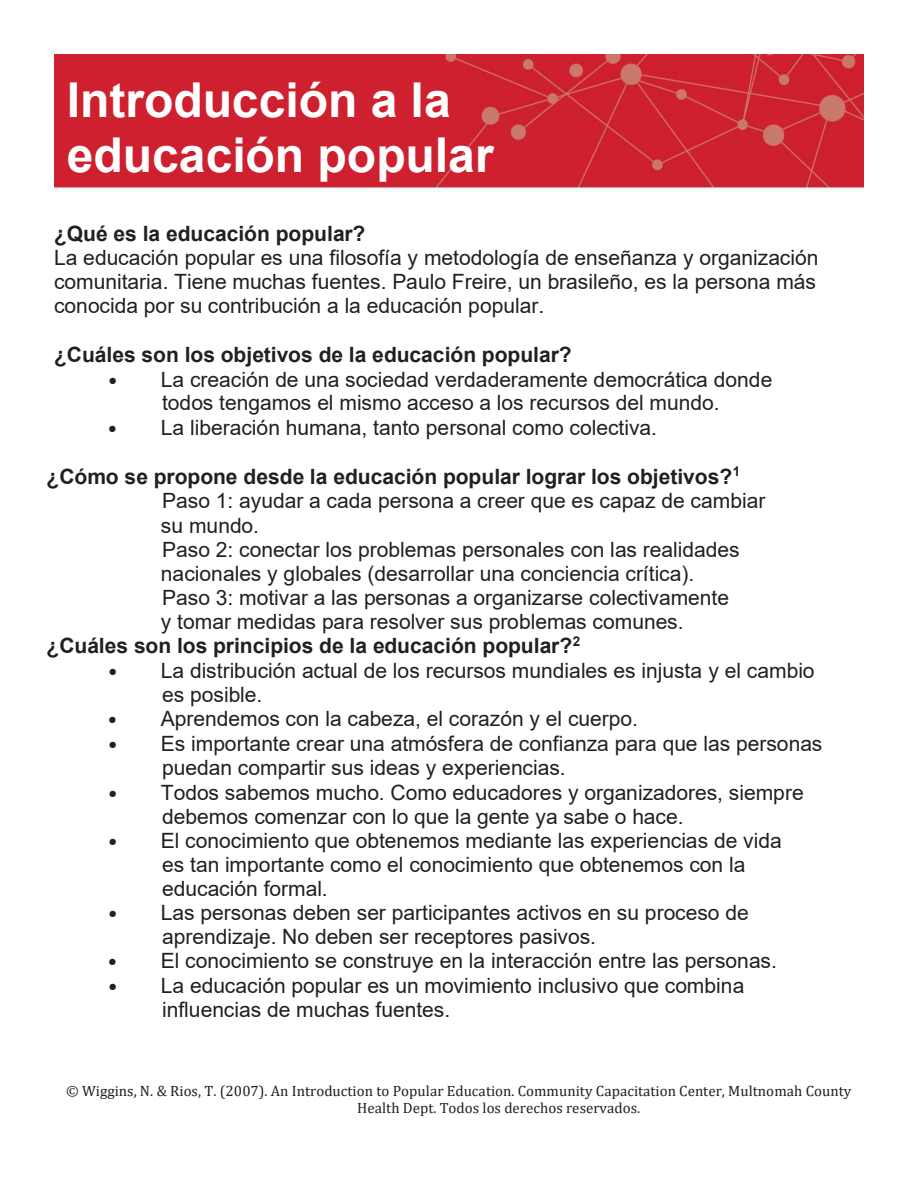
<style>
.page{position:relative;width:918px;height:1188px;background:#fff}
.page>*{position:absolute;margin:0;border:0;box-sizing:border-box;transform-origin:0 0}
.t1{font:700 48.15px "Arial";color:#fff}
.t2{font:700 48px "Arial";color:#fff}
.t3{font:21px/24.2px "Arial";color:#231f20}
.t4{font:700 21px "Arial";color:#231f20}
.t5{font:15px/17.7px "Cambria";color:#231f20}
.s1{font-weight:700}
.s2{font-family:"Cambria"}
</style>
<div class="page">
<img style="left:54px;top:54px;width:810px;height:138px">
<p class="t1" style="left:67px;top:66px;width:385px">Introducción a la</p>
<p class="t2" style="left:67px;top:122px;width:428px">educación popular</p>
<p class="t3" style="left:54px;top:221px;width:766px"><span class="s1">¿Qué es la educación popular?<br></span>La educación popular es una filosofía y metodología de enseñanza y organización comunitaria. Tiene muchas fuentes. Paulo Freire, un brasileño, es la persona más conocida por su contribución a la educación popular.</p>
<p class="t4" style="left:54px;top:340px;width:519px">¿Cuáles son los objetivos de la educación popular?</p>
<p class="t3" style="left:108px;top:367px;width:666px;line-height:23.7px;text-align:center"><span class="s2">•</span> La creación de una sociedad verdaderamente democrática donde todos tengamos el mismo acceso a los recursos del mundo.</p>
<p class="t3" style="left:108px;top:415px;width:551px"><span class="s2">•</span> La liberación humana, tanto personal como colectiva.</p>
<p class="t4" style="left:46px;top:462px;width:696px">¿Cómo se propone desde la educación popular lograr los objetivos?<sup>1</sup></p>
<p class="t3" style="left:162px;top:489px;width:605px">Paso 1: ayudar a cada persona a creer que es capaz de cambiar</p>
<p class="t3" style="left:161px;top:513px;width:100px">su mundo.</p>
<p class="t3" style="left:162px;top:537px;width:579px">Paso 2: conectar los problemas personales con las realidades</p>
<p class="t3" style="left:161px;top:562px;width:535px">nacionales y globales (desarrollar una conciencia crítica).</p>
<p class="t3" style="left:162px;top:586px;width:569px">Paso 3: motivar a las personas a organizarse colectivamente</p>
<p class="t3" style="left:161px;top:610px;width:524px">y tomar medidas para resolver sus problemas comunes.</p>
<p class="t4" style="left:46px;top:631px;width:535px">¿Cuáles son los principios de la educación popular?<sup>2</sup></p>
<p class="t3" style="left:162px;top:659px;width:654px;text-indent:-54px"><span class="s2">•</span> La distribución actual de los recursos mundiales es injusta y el cambio es posible.</p>
<p class="t3" style="left:108px;top:707px;width:532px"><span class="s2">•</span> Aprendemos con la cabeza, el corazón y el cuerpo.</p>
<p class="t3" style="left:162px;top:732px;width:662px;text-indent:-54px"><span class="s2">•</span> Es importante crear una atmósfera de confianza para que las personas puedan compartir sus ideas y experiencias.</p>
<p class="t3" style="left:162px;top:780px;width:643px;text-indent:-54px"><span class="s2">•</span> Todos sabemos mucho. Como educadores y organizadores, siempre debemos comenzar con lo que la gente ya sabe o hace.</p>
<p class="t3" style="left:162px;top:829px;width:621px;text-indent:-54px"><span class="s2">•</span> El conocimiento que obtenemos mediante las experiencias de vida es tan importante como el conocimiento que obtenemos con la educación formal.</p>
<p class="t3" style="left:162px;top:901px;width:588px;line-height:23.7px;text-indent:-54px"><span class="s2">•</span> Las personas deben ser participantes activos en su proceso de aprendizaje. No deben ser receptores pasivos.</p>
<p class="t3" style="left:108px;top:948px;width:671px"><span class="s2">•</span> El conocimiento se construye en la interacción entre las personas.</p>
<p class="t3" style="left:162px;top:973px;width:584px;text-indent:-54px"><span class="s2">•</span> La educación popular es un movimiento inclusivo que combina influencias de muchas fuentes.</p>
<p class="t5" style="left:357px;top:1082px;width:496px;text-indent:-291px">© Wiggins, N. &amp; Rios, T. (2007). An Introduction to Popular Education. Community Capacitation Center, Multnomah County<br>Health Dept. Todos los derechos reservados.</p>
</div>
